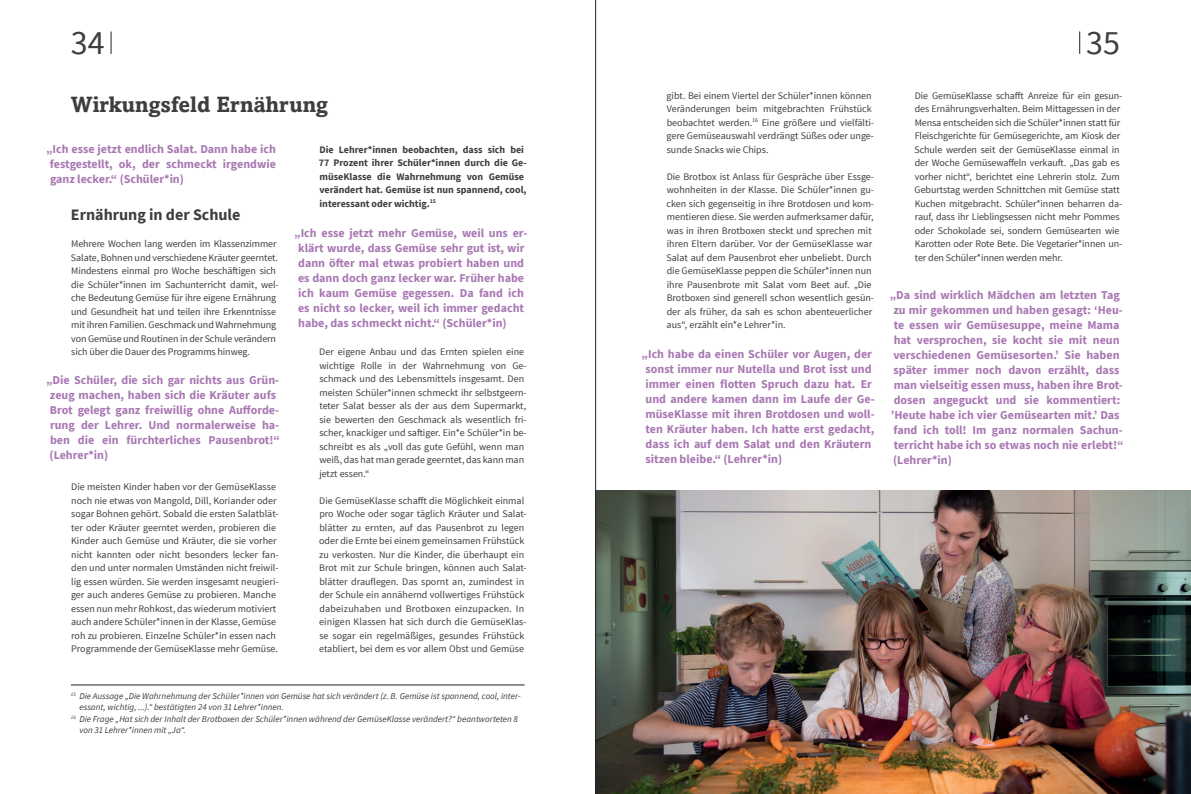
<style>
.page{position:relative;width:1191px;height:794px;background:#fff}
.page>*{position:absolute;margin:0;border:0;box-sizing:border-box;transform-origin:0 0}
.t1{font:34px "Source Sans Pro";color:#3e3e3f}
.Headline{font:700 22px "Amasis MT Pro";color:#3e3e3f}
.Fließtext_eingerückt{font:700 16px "Source Sans Pro";color:#3e3e3f}
.Fließtext_eingerückt-2{font:700 12px/15px "Source Sans Pro";color:#a978b3}
.Fließtext_eingerückt-3{font:10px/13.5px "Source Sans Pro";color:#3e3e3f}
.Fließtext_eingerückt-4{font:700 10px/13.5px "Source Sans Pro";color:#3e3e3f}
.Bildunterschrift{font:italic 9px/11.5px "Source Sans Pro";color:#3e3e3f}
</style>
<div class="page">
<hr style="left:71px;top:685px;width:453px;height:1px;background:#231f20">
<img style="left:596px;top:490px;width:595px;height:304px">
<svg style="left:1079px;top:31px;width:1px;height:23px"></svg>
<svg style="left:111px;top:31px;width:1px;height:23px"></svg>
<hr style="left:595px;top:0;width:1px;height:794px;background:#231f20">
<h1 class="t1" style="left:71px;top:21px;width:35px">34</h1>
<h1 class="t1" style="left:1086px;top:21px;width:35px">35</h1>
<p class="Headline" style="left:71px;top:91px;width:259px">Wirkungsfeld Ernährung</p>
<p class="Fließtext_eingerückt-4" style="left:319px;top:142px;width:209px">Die Lehrer*innen beobachten, dass sich bei 77 Prozent ihrer Schüler*innen durch die Ge&shy;müseKlasse die Wahrnehmung von Gemüse verändert hat. Gemüse ist nun spannend, cool, interessant oder wichtig.<sup>15</sup></p>
<p class="Fließtext_eingerückt-2" style="left:298px;top:225px;width:231px;text-indent:-4px">„Ich esse jetzt mehr Gemüse, weil uns er&shy;klärt wurde, dass Gemüse sehr gut ist, wir dann öfter mal etwas probiert haben und es dann doch ganz lecker war. Früher habe ich kaum Gemüse gegessen. Da fand ich es nicht so lecker, weil ich immer gedacht habe, das schmeckt nicht.“ (Schüler*in)</p>
<p class="Fließtext_eingerückt-3" style="left:319px;top:345px;width:209px">Der eigene Anbau und das Ernten spielen eine wichtige Rolle in der Wahrnehmung von Ge&shy;schmack und des Lebensmittels insgesamt. Den meisten Schüler*innen schmeckt ihr selbstgeern&shy;teter Salat besser als der aus dem Supermarkt, sie bewerten den Geschmack als wesentlich fri&shy;scher, knackiger und saftiger. Ein*e Schüler*in be&shy;schreibt es als „voll das gute Gefühl, wenn man weiß, das hat man gerade geerntet, das kann man jetzt essen.“</p>
<p class="Fließtext_eingerückt-3" style="left:319px;top:494px;width:209px">Die GemüseKlasse schafft die Möglichkeit einmal pro Woche oder sogar täglich Kräuter und Salat&shy;blätter zu ernten, auf das Pausenbrot zu legen oder die Ernte bei einem gemeinsamen Frühstück zu verkosten. Nur die Kinder, die überhaupt ein Brot mit zur Schule bringen, können auch Salat&shy;blätter drauflegen. Das spornt an, zumindest in der Schule ein annähernd vollwertiges Frühstück dabeizuhaben und Brotboxen einzupacken. In einigen Klassen hat sich durch die GemüseKlas&shy;se sogar ein regelmäßiges, gesundes Frühstück etabliert, bei dem es vor allem Obst und Gemüse</p>
<p class="Fließtext_eingerückt-2" style="left:46px;top:141px;width:231px">„Ich esse jetzt endlich Salat. Dann habe ich</p>
<p class="Fließtext_eingerückt-2" style="left:50px;top:156px;width:227px">festgestellt, ok, der schmeckt irgendwie ganz lecker.“ (Schüler*in)</p>
<p class="Fließtext_eingerückt" style="left:71px;top:204px;width:171px">Ernährung in der Schule</p>
<p class="Fließtext_eingerückt-3" style="left:71px;top:237px;width:209px">Mehrere Wochen lang werden im Klassenzimmer Salate, Bohnen und verschiedene Kräuter geerntet.<br>Mindestens einmal pro Woche beschäftigen sich die Schüler*innen im Sachunterricht damit, wel&shy;che Bedeutung Gemüse für ihre eigene Ernährung und Gesundheit hat und teilen ihre Erkenntnisse mit ihren Familien. Geschmack und Wahrnehmung von Gemüse und Routinen in der Schule verändern sich über die Dauer des Programms hinweg.</p>
<p class="Fließtext_eingerückt-2" style="left:46px;top:372px;width:235px">„Die Schüler, die sich gar nichts aus Grün&shy;zeug machen, haben sich die Kräuter aufs Brot gelegt ganz freiwillig ohne Aufforde&shy;rung der Lehrer. Und normalerweise ha&shy;ben die ein fürchterliches Pausenbrot!“ (Lehrer*in)</p>
<p class="Fließtext_eingerückt-3" style="left:71px;top:480px;width:209px">Die meisten Kinder haben vor der GemüseKlasse noch nie etwas von Mangold, Dill, Koriander oder sogar Bohnen gehört. Sobald die ersten Salatblät&shy;ter oder Kräuter geerntet werden, probieren die Kinder auch Gemüse und Kräuter, die sie vorher nicht kannten oder nicht besonders lecker fan&shy;den und unter normalen Umständen nicht freiwil&shy;lig essen würden. Sie werden insgesamt neugieri&shy;ger auch anderes Gemüse zu probieren. Manche essen nun mehr Rohkost, das wiederum motiviert auch andere Schüler*innen in der Klasse, Gemüse roh zu probieren. Einzelne Schüler*in essen nach Programmende der GemüseKlasse mehr Gemüse.</p>
<p class="Bildunterschrift" style="left:79px;top:690px;width:443px;text-indent:-9px"><sup>15</sup> Die Aussage „Die Wahrnehmung der Schüler*innen von Gemüse hat sich verändert (z. B. Gemüse ist spannend, cool, inter&shy;essant, wichtig, ...).“ bestätigten 24 von 31 Lehrer*innen.</p>
<p class="Bildunterschrift" style="left:79px;top:713px;width:440px;text-indent:-9px"><sup>16</sup> Die Frage „Hat sich der Inhalt der Brotboxen der Schüler*innen während der GemüseKlasse verändert?“ beantworteten 8 von 31 Lehrer*innen mit „Ja“.</p>
<p class="Fließtext_eingerückt-3" style="left:666px;top:89px;width:209px">gibt. Bei einem Viertel der Schüler*innen können Veränderungen beim mitgebrachten Frühstück beobachtet werden.<sup>16</sup> Eine größere und vielfälti&shy;gere Gemüseauswahl verdrängt Süßes oder unge&shy;sunde Snacks wie Chips.</p>
<p class="Fließtext_eingerückt-3" style="left:666px;top:170px;width:209px">Die Brotbox ist Anlass für Gespräche über Essge&shy;wohnheiten in der Klasse. Die Schüler*innen gu&shy;cken sich gegenseitig in ihre Brotdosen und kom&shy;mentieren diese. Sie werden aufmerksamer dafür, was in ihren Brotboxen steckt und sprechen mit ihren Eltern darüber. Vor der GemüseKlasse war Salat auf dem Pausenbrot eher unbeliebt. Durch die GemüseKlasse peppen die Schüler*innen nun ihre Pausenbrote mit Salat vom Beet auf. „Die Brotboxen sind generell schon wesentlich gesün&shy;der als früher, da sah es schon abenteuerlicher aus“, erzählt ein*e Lehrer*in.</p>
<p class="Fließtext_eingerückt-2" style="left:645px;top:346px;width:231px;text-indent:-4px">„Ich habe da einen Schüler vor Augen, der sonst immer nur Nutella und Brot isst und immer einen flotten Spruch dazu hat. Er und andere kamen dann im Laufe der Ge&shy;müseKlasse mit ihren Brotdosen und woll&shy;ten Kräuter haben. Ich hatte erst gedacht, dass ich auf dem Salat und den Kräutern sitzen bleibe.“ (Lehrer*in)</p>
<p class="Fließtext_eingerückt-3" style="left:914px;top:89px;width:209px">Die GemüseKlasse schafft Anreize für ein gesun&shy;des Ernährungsverhalten. Beim Mittagessen in der Mensa entscheiden sich die Schüler*innen statt für Fleischgerichte für Gemüsegerichte, am Kiosk der Schule werden seit der GemüseKlasse einmal in der Woche Gemüsewaffeln verkauft. „Das gab es vorher nicht“, berichtet eine Lehrerin stolz. Zum Geburtstag werden Schnittchen mit Gemüse statt Kuchen mitgebracht. Schüler*innen beharren da&shy;rauf, dass ihr Lieblingsessen nicht mehr Pommes oder Schokolade sei, sondern Gemüsearten wie Karotten oder Rote Bete. Die Vegetarier*innen un&shy;ter den Schüler*innen werden mehr.</p>
<p class="Fließtext_eingerückt-2" style="left:889px;top:287px;width:235px">„Da sind wirklich Mädchen am letzten Tag zu mir gekommen und haben gesagt: ‘Heu&shy;te essen wir Gemüsesuppe, meine Mama hat versprochen, sie kocht sie mit neun verschiedenen Gemüsesorten.’ Sie haben später immer noch davon erzählt, dass man vielseitig essen muss, haben ihre Brot&shy;dosen angeguckt und sie kommentiert: ’Heute habe ich vier Gemüsearten mit.’ Das fand ich toll! Im ganz normalen Sachun&shy;terricht habe ich so etwas noch nie erlebt!“ (Lehrer*in)</p>
</div>
